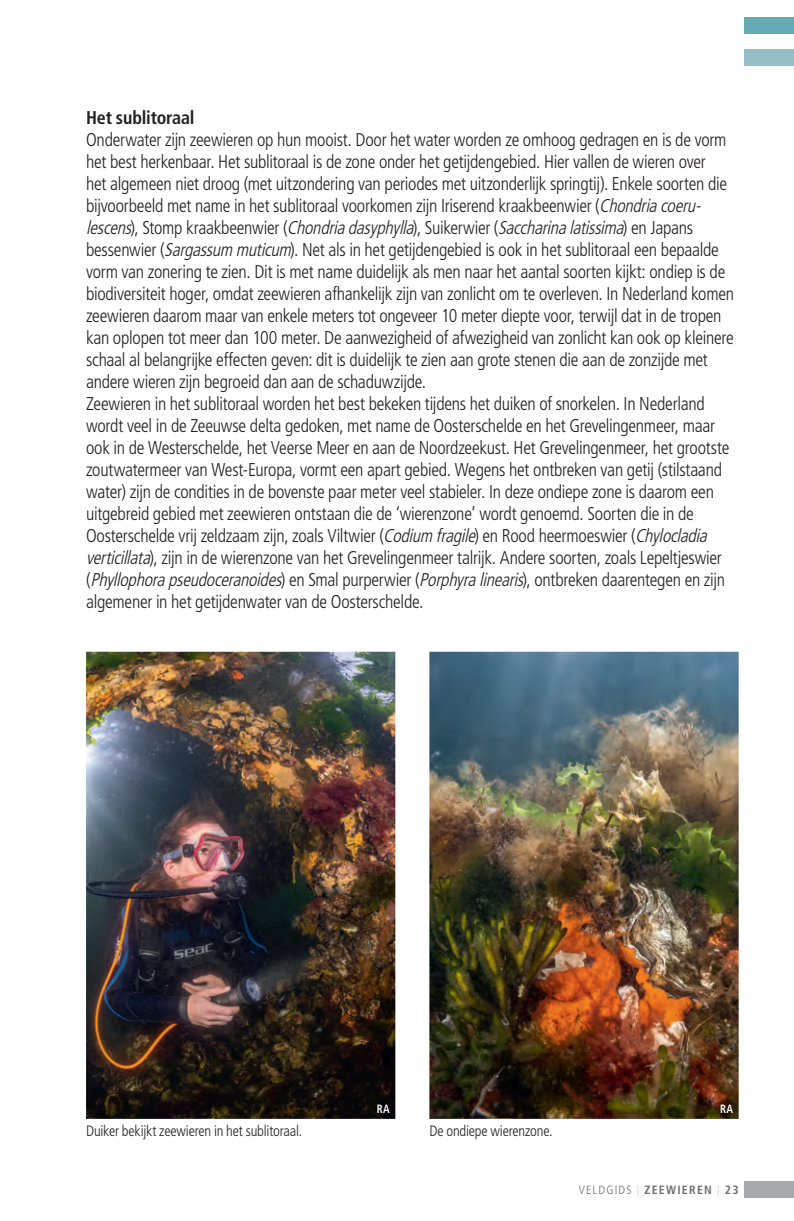
<style>
.page{position:relative;width:794px;height:1221px;background:#fff}
.page>*{position:absolute;margin:0;border:0;box-sizing:border-box;transform-origin:0 0}
.t1{font:300 condensed 18.4px/22px "Frutiger LT Std";letter-spacing:-.015em;color:#231f20}
.t2{font:700 condensed 18.4px "Frutiger LT Std";letter-spacing:-.01em;color:#231f20}
.t3{font:300 condensed 15px "Frutiger LT Std";letter-spacing:-.015em;color:#231f20}
.t4{font:700 condensed 12px "Frutiger LT Std";letter-spacing:.1em;color:#6c6d70}
.t5{font:700 condensed 12px "Frutiger LT Std";color:#fff;scale:.9 1}
.s1{font-style:italic}
.s2{font-weight:300}
.s3{font-family:"Dotline";font-weight:400;font-stretch:normal}
</style>
<div class="page">
<div style="left:744px;top:1181px;width:49px;height:16px;background:#a8a9ad"></div>
<div style="left:744px;top:18px;width:49px;height:16px;background:#64a9b3"></div>
<div style="left:744px;top:50px;width:49px;height:16px;background:#95bfc7"></div>
<img style="left:86px;top:652px;width:309px;height:467px">
<img style="left:429px;top:652px;width:309px;height:467px">
<img style="left:376px;top:1103px;width:16px;height:13px">
<img style="left:719px;top:1103px;width:16px;height:13px">
<p class="t2" style="left:86px;top:106px;width:110px">Het sublitoraal</p>
<p class="t1" style="left:86px;top:129px;width:649px">Onderwater zijn zeewieren op hun mooist. Door het water worden ze omhoog gedragen en is de vorm het best herkenbaar. Het sublitoraal is de zone onder het getijdengebied. Hier vallen de wieren over<br>het algemeen niet droog (met uitzondering van periodes met uitzonderlijk springtij). Enkele soorten die bijvoorbeeld met name in het sublitoraal voorkomen zijn Iriserend kraakbeenwier (<span class="s1">Chondriacoeru&shy;lescens</span>) , S t o m p k r a a k b e e n w i e r ( <span class="s1">Chondriadasyphylla</span>) , S u i k e r w i e r ( <span class="s1">Saccharinalatissima</span>) e n J a p a n s bessenwier (<span class="s1">Sargassum muticum</span>). Net als in het getijdengebied is ook in het sublitoraal een bepaalde vorm van zonering te zien. Dit is met name duidelijk als men naar het aantal soorten kijkt: ondiep is de biodiversiteit hoger, omdat zeewieren afhankelijk zijn van zonlicht om te overleven. In Nederland komen zeewieren daarom maar van enkele meters tot ongeveer 10 meter diepte voor, terwijl dat in de tropen kan oplopen tot meer dan 100 meter. De aanwezigheid of afwezigheid van zonlicht kan ook op kleinere schaal al belangrijke effecten geven: dit is duidelijk te zien aan grote stenen die aan de zonzijde met andere wieren zijn begroeid dan aan de schaduwzijde.<br>Zeewieren in het sublitoraal worden het best bekeken tijdens het duiken of snorkelen. In Nederland wordt veel in de Zeeuwse delta gedoken, met name de Oosterschelde en het Grevelingenmeer, maar ook in de Westerschelde, het Veerse Meer en aan de Noordzeekust. Het Grevelingenmeer, het grootste zoutwatermeer van West-Europa, vormt een apart gebied. Wegens het ontbreken van getij (stilstaand water) zijn de condities in de bovenste paar meter veel stabieler. In deze ondiepe zone is daarom een uitgebreid gebied met zeewieren ontstaan die de ‘wierenzone’ wordt genoemd. Soorten die in de Oosterschelde vrij zeldzaam zijn, zoals Viltwier (<span class="s1">Codium fragile</span>) en Rood heermoeswier (<span class="s1">Chylocladia verticillata</span>), zijn in de wierenzone van het Grevelingenmeer talrijk. Andere soorten, zoals Lepeltjeswier<br>( <span class="s1">Phyllophorapseudoceranoides</span>) e n S m a l p u r p e r w i e r ( <span class="s1">Porphyralinearis</span>) , o n t b r e ke n d a a r e n t e g e n e n z i j n algemener in het getijdenwater van de Oosterschelde.</p>
<p class="t5" style="left:376px;top:1102px;width:16px">RA</p>
<p class="t5" style="left:719px;top:1102px;width:16px">RA</p>
<p class="t3" style="left:86px;top:1122px;width:217px">Duiker bekijkt zeewieren in het sublitoraal.</p>
<p class="t3" style="left:429px;top:1122px;width:125px">De ondiepe wierenzone.</p>
<p class="t4" style="left:578px;top:1182px;width:161px"><span class="s2">VELDGIDS</span> <span class="s3">|</span> ZEEWIEREN <span class="s3">|</span> 23</p>
</div>
